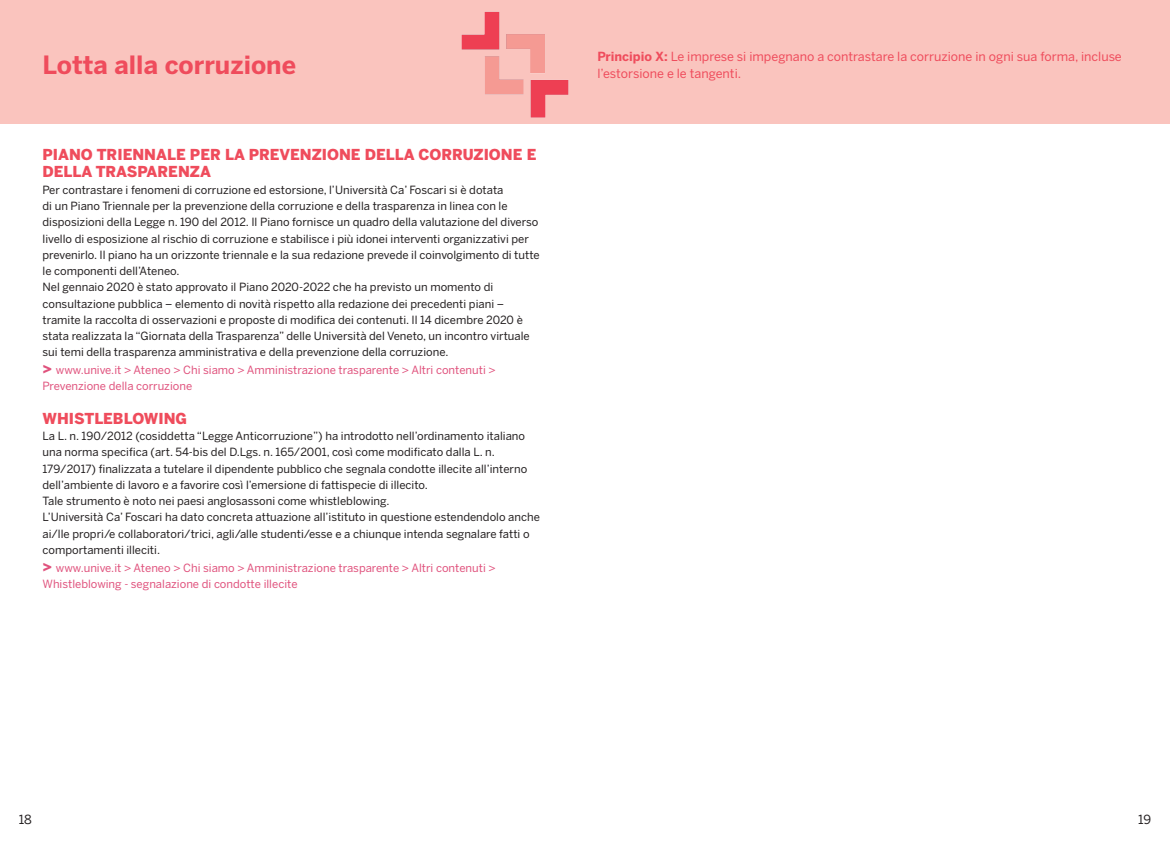
<style>
.page{position:relative;width:1170px;height:851px;background:#fff}
.page>*{position:absolute;margin:0;border:0;box-sizing:border-box;transform-origin:0 0}
.t1{font:700 25px "Benton Sans";color:#ef4c5c}
.t2{font:900 15px/17.5px "Benton Sans";color:#ef4c5c}
.t3{font:12.5px/17.5px "Benton Sans";color:#ef4c5c}
.t4{font:12.5px "Benton Sans";color:#231f20}
.t5{font:11.25px/16.2px "Benton Sans";color:#231f20}
.t6{font:11.25px/16.2px "Benton Sans";color:#e0527d}
.s1{font-weight:900;font-size:15px}
.s2{font-weight:700}
</style>
<div class="page">
<div style="left:0;top:0;width:1169px;height:124px;background:#fac4be"></div>
<img style="left:461px;top:12px;width:108px;height:106px">
<h1 class="t1" style="left:43px;top:50px;width:255px">Lotta alla corruzione</h1>
<h2 class="t2" style="left:43px;top:145px;width:495px">PIANO TRIENNALE PER LA PREVENZIONE DELLA CORRUZIONE E<br>DELLA TRASPARENZA</h2>
<p class="t5" style="left:43px;top:181px;width:498px">Per contrastare i fenomeni di corruzione ed estorsione, l’Università Ca’ Foscari si è dotata<br>di un Piano Triennale per la prevenzione della corruzione e della trasparenza in linea con le disposizioni della Legge n. 190 del 2012. Il Piano fornisce un quadro della valutazione del diverso livello di esposizione al rischio di corruzione e stabilisce i più idonei interventi organizzativi per prevenirlo. Il piano ha un orizzonte triennale e la sua redazione prevede il coinvolgimento di tutte le componenti dell’Ateneo.<br>Nel gennaio 2020 è stato approvato il Piano 2020-2022 che ha previsto un momento di consultazione pubblica – elemento di novità rispetto alla redazione dei precedenti piani – tramite la raccolta di osservazioni e proposte di modifica dei contenuti. Il 14 dicembre 2020 è stata realizzata la “Giornata della Trasparenza” delle Università del Veneto, un incontro virtuale sui temi della trasparenza amministrativa e della prevenzione della corruzione.</p>
<p class="t6" style="left:43px;top:361px;width:454px"><span class="s1">&gt;</span> www.unive.it &gt; Ateneo &gt; Chi siamo &gt; Amministrazione trasparente &gt; Altri contenuti &gt;<br>Prevenzione della corruzione</p>
<h2 class="t2" style="left:43px;top:409px;width:146px">WHISTLEBLOWING</h2>
<p class="t5" style="left:43px;top:428px;width:499px">La L. n. 190/2012 (cosiddetta “Legge Anticorruzione”) ha introdotto nell’ordinamento italiano una norma specifica (art. 54-bis del D.Lgs. n. 165/2001, così come modificato dalla L. n.<br>179/2017) finalizzata a tutelare il dipendente pubblico che segnala condotte illecite all’interno dell’ambiente di lavoro e a favorire così l’emersione di fattispecie di illecito.<br>Tale strumento è noto nei paesi anglosassoni come whistleblowing.<br>L’Università Ca’ Foscari ha dato concreta attuazione all’istituto in questione estendendolo anche ai/lle propri/e collaboratori/trici, agli/alle studenti/esse e a chiunque intenda segnalare fatti o comportamenti illeciti.</p>
<p class="t6" style="left:43px;top:559px;width:454px"><span class="s1">&gt;</span> www.unive.it &gt; Ateneo &gt; Chi siamo &gt; Amministrazione trasparente &gt; Altri contenuti &gt;<br>Whistleblowing - segnalazione di condotte illecite</p>
<p class="t3" style="left:597px;top:47px;width:526px"><span class="s2">Principio X:</span> Le imprese si impegnano a contrastare la corruzione in ogni sua forma, incluse l’estorsione e le tangenti.</p>
<p class="t4" style="left:19px;top:812px;width:15px">18</p>
<p class="t4" style="left:1137px;top:811px;width:15px">19</p>
</div>
